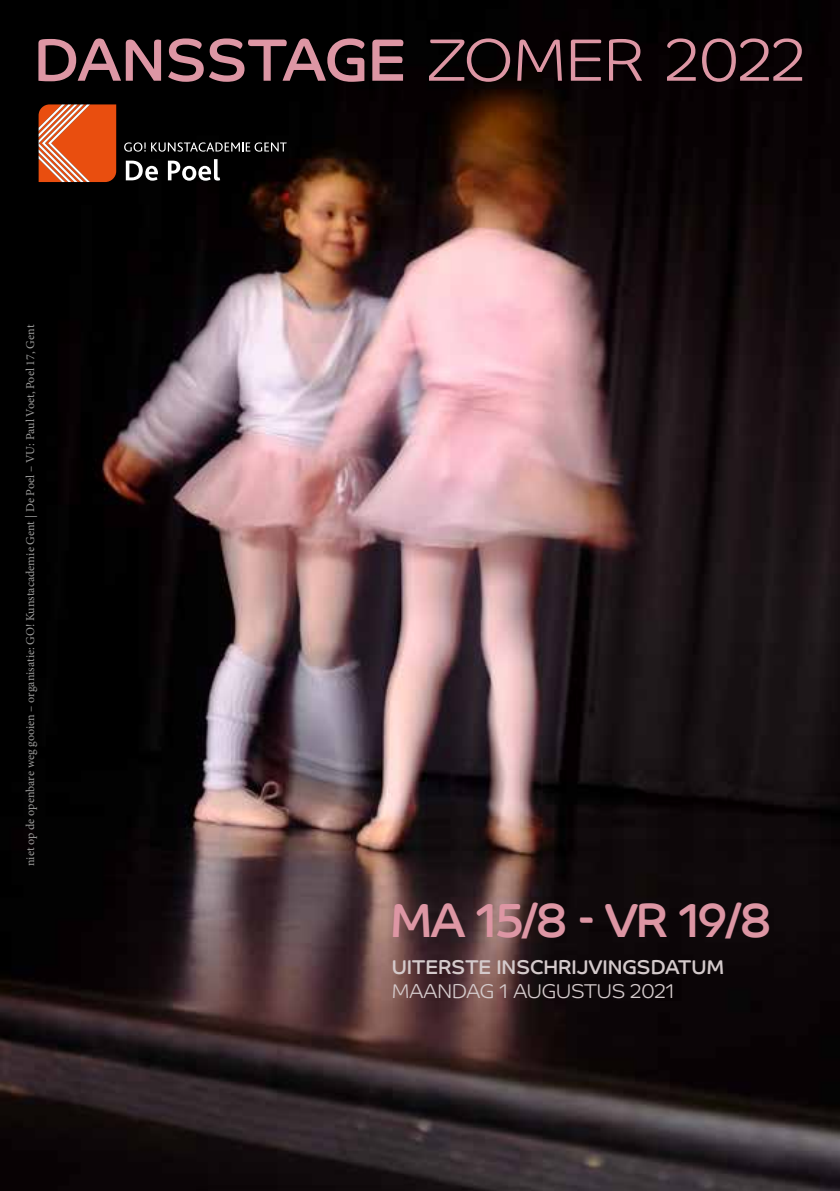
<style>
.page{position:relative;width:840px;height:1191px;background:#fff}
.page>*{position:absolute;margin:0;border:0;box-sizing:border-box;transform-origin:0 0}
.t1{font:60px "Co Headline";letter-spacing:-.005em;color:#dd96a4}
.t2{font:48px "Co Headline";letter-spacing:-.05em;color:#dd96a4}
.t3{font:20px "Co Headline";color:#d4cacb}
.t4{font:300 20px "Co Headline";color:#d4cacb}
.t5{font:12px "Minion Pro";color:#9d9d9c}
.s1{font-weight:300}
</style>
<div class="page">
<img style="left:0;top:0;width:839px;height:1191px">
<svg style="left:39px;top:104px;width:77px;height:78px;background:#e36938"></svg>
<svg style="left:124px;top:142px;width:162px;height:10px;background:#494949"></svg>
<svg style="left:126px;top:161px;width:32px;height:20px"></svg>
<svg style="left:168px;top:159px;width:52px;height:22px"></svg>
<h1 class="t1" style="left:34px;top:25px;width:772px">DANSSTAGE <span class="s1">ZOMER 2022</span></h1>
<p class="t5" style="left:22px;top:866px;width:543px;rotate:-90deg">niet op de openbare weg gooien – organisatie: GO! Kunstacademie Gent | De Poel – VU: Paul Voet, Poel 17, Gent</p>
<h2 class="t2" style="left:389px;top:892px;width:383px">MA 15/8 - VR 19/8</h2>
<h3 class="t3" style="left:391px;top:955px;width:334px">UITERSTE INSCHRIJVINGSDATUM</h3>
<h3 class="t4" style="left:391px;top:979px;width:284px">MAANDAG 1 AUGUSTUS 2021</h3>
</div>
